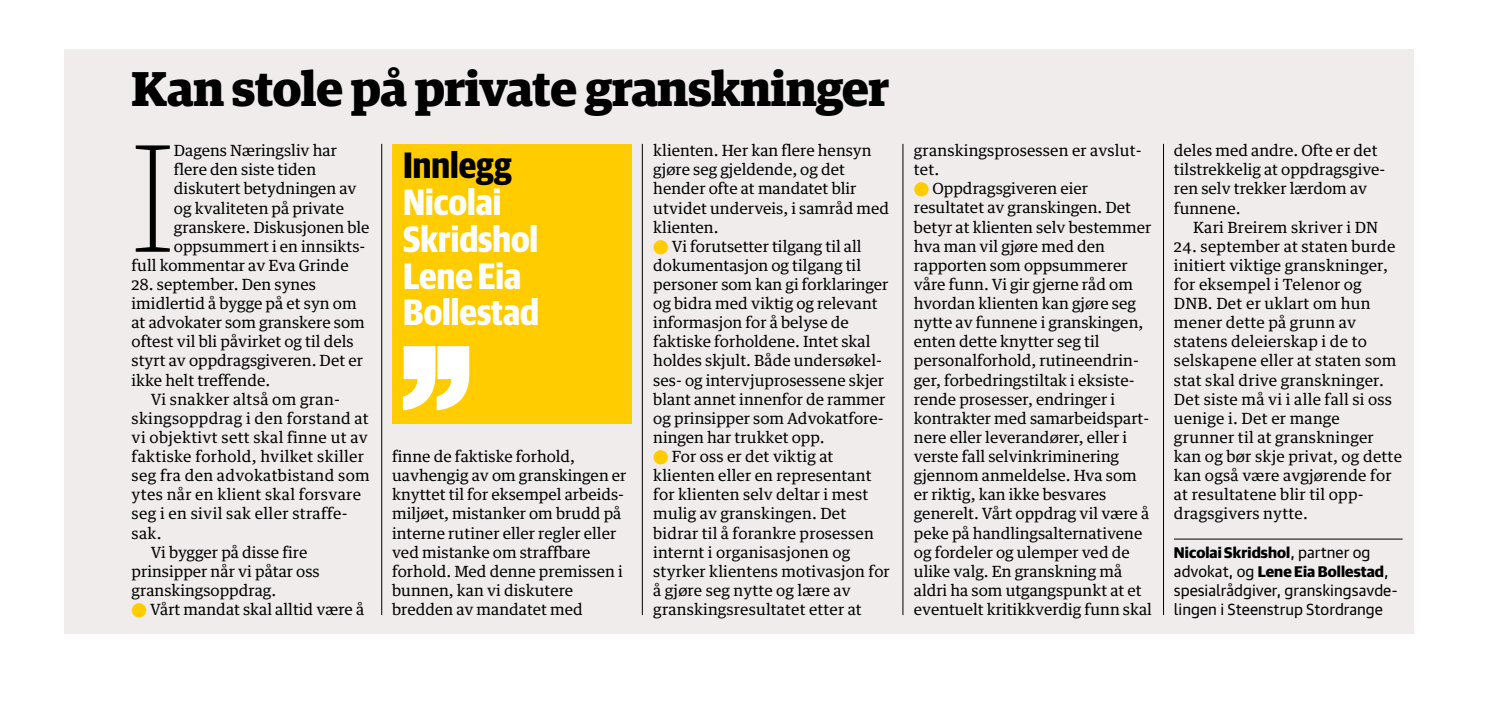
<style>
.page{position:relative;width:1489px;height:709px;background:#fff}
.page>*{position:absolute;margin:0;border:0;box-sizing:border-box;transform-origin:0 0}
.t1{font:100 153.25px "Guardian Egyp";color:#000}
.t2{font:700 49px "Guardian Egyp";letter-spacing:-.01em;color:#000}
.t3{font:700 36.75px/36.8px "Guardian Sans Cond";color:#fff}
.t4{font:700 36.75px "Guardian Sans Cond";color:#000}
.t5{font:15.5px/19px "Guardian Text Egyp";color:#000}
.t6{font:15.5px "Guardian Text Egyp";letter-spacing:.02em;color:#000}
.t7{font:15.5px/19px "Guardian Text Sans";color:#000}
.t8{font:700 15.5px/19px "Guardian Sans";letter-spacing:.005em;color:#000}
.s1{color:#fc0}
.s2{font-family:"Guardian Text Sans";font-weight:400}
</style>
<div class="page">
<div style="left:64px;top:50px;width:1349px;height:584px;background:#f0ecec"></div>
<hr style="left:1173px;top:538px;width:229px;height:1px;background:#000">
<hr style="left:381px;top:144px;width:1px;height:471px;background:#000">
<hr style="left:642px;top:144px;width:1px;height:471px;background:#000">
<hr style="left:902px;top:144px;width:1px;height:471px;background:#000">
<hr style="left:1162px;top:144px;width:1px;height:471px;background:#000">
<div style="left:392px;top:144px;width:240px;height:280px;background:#fc0"></div>
<svg style="left:403px;top:346px;width:66px;height:64px"></svg>
<h2 class="t2" style="left:131px;top:51px;width:759px">Kan stole på private granskninger</h2>
<h1 class="t1" style="left:131px;top:101px;width:44px">I</h1>
<p class="t5" style="left:174px;top:139px;width:165px">Dagens Næringsliv har</p>
<p class="t5" style="left:653px;top:139px;width:237px">klienten. Her kan flere hensyn gjøre seg gjeldende, og det hender ofte at mandatet blir utvidet underveis, i samråd med klienten.</p>
<p class="t5" style="left:653px;top:235px;width:237px"><span class="s1">●</span> Vi forutsetter tilgang til all dokumentasjon og tilgang til personer som kan gi forklaringer og bidra med viktig og relevant informasjon for å belyse de faktiske forholdene. Intet skal holdes skjult. Både undersøkel&shy;ses- og intervjuprosessene skjer blant annet innenfor de rammer og prinsipper som Advokatfore&shy;ningen har trukket opp.</p>
<p class="t5" style="left:653px;top:445px;width:238px"><span class="s1">●</span> For oss er det viktig at klienten eller en representant for klienten selv deltar i mest mulig av granskingen. Det bidrar til å forankre prosessen internt i organisasjonen og styrker klientens motivasjon for å gjøre seg nytte og lære av granskingsresultatet etter at</p>
<h3 class="t4" style="left:403px;top:139px;width:110px">Innlegg</h3>
<h3 class="t3" style="left:403px;top:181px;width:137px">Nicolai<br>Skridshol<br>Lene Eia<br>Bollestad</h3>
<p class="t5" style="left:174px;top:159px;width:144px">flere den siste tiden</p>
<p class="t5" style="left:174px;top:178px;width:184px">diskutert betydningen av</p>
<p class="t5" style="left:174px;top:197px;width:172px">og kvaliteten på private</p>
<p class="t5" style="left:174px;top:216px;width:197px">granskere. Diskusjonen ble</p>
<p class="t5" style="left:174px;top:235px;width:193px">oppsummert i en innsikts-</p>
<p class="t5" style="left:132px;top:254px;width:219px">full kommentar av Eva Grinde</p>
<p class="t5" style="left:132px;top:273px;width:186px">28. september. Den synes</p>
<p class="t5" style="left:132px;top:292px;width:226px">imidlertid å bygge på et syn om</p>
<p class="t5" style="left:132px;top:311px;width:235px">at advokater som granskere som</p>
<p class="t5" style="left:132px;top:331px;width:224px">oftest vil bli påvirket og til dels</p>
<p class="t5" style="left:132px;top:350px;width:233px">styrt av oppdragsgiveren. Det er</p>
<p class="t5" style="left:132px;top:369px;width:140px">ikke helt treffende.</p>
<p class="t6" style="left:151px;top:386px;width:191px">Vi snakker altså om gran-</p>
<p class="t6" style="left:132px;top:405px;width:239px">skingsoppdrag i den forstand at</p>
<p class="t6" style="left:132px;top:424px;width:238px">vi objektivt sett skal finne ut av</p>
<p class="t6" style="left:132px;top:443px;width:234px">faktiske forhold, hvilket skiller</p>
<p class="t6" style="left:132px;top:462px;width:240px">seg fra den advokatbistand som</p>
<p class="t6" style="left:132px;top:482px;width:231px">ytes når en klient skal forsvare</p>
<p class="t6" style="left:132px;top:501px;width:217px">seg i en sivil sak eller straffe-</p>
<p class="t5" style="left:132px;top:522px;width:32px">sak.</p>
<p class="t5" style="left:151px;top:541px;width:158px">Vi bygger på disse fire</p>
<p class="t5" style="left:132px;top:560px;width:190px">prinsipper når vi påtar oss</p>
<p class="t5" style="left:132px;top:579px;width:146px">granskingsoppdrag.</p>
<p class="t5" style="left:132px;top:598px;width:234px"><span class="s1">●</span> Vårt mandat skal alltid være å</p>
<p class="t5" style="left:392px;top:445px;width:236px">finne de faktiske forhold, uavhengig av om granskingen er knyttet til for eksempel arbeids&shy;miljøet, mistanker om brudd på interne rutiner eller regler eller ved mistanke om straffbare forhold. Med denne premissen i bunnen, kan vi diskutere bredden av mandatet med</p>
<p class="t5" style="left:913px;top:139px;width:229px">granskingsprosessen er avslut&shy;tet.</p>
<p class="t5" style="left:913px;top:178px;width:240px"><span class="s1">●</span> Oppdragsgiveren eier resultatet av granskingen. Det betyr at klienten selv bestemmer hva man vil gjøre med den rapporten som oppsummerer våre funn. Vi gir gjerne råd om hvordan klienten kan gjøre seg nytte av funnene i granskingen, enten dette knytter seg til personalforhold, rutineendrin&shy;ger, forbedringstiltak i eksiste&shy;rende prosesser, endringer i kontrakter med samarbeidspart&shy;nere eller leverandører, eller i verste fall selvinkriminering gjennom anmeldelse. Hva som er riktig, kan ikke besvares generelt. Vårt oppdrag vil være å peke på handlingsalternativene og fordeler og ulemper ved de ulike valg. En granskning må aldri ha som utgangspunkt at et eventuelt kritikkverdig funn skal</p>
<p class="t5" style="left:1173px;top:139px;width:213px">deles med andre. Ofte er det tilstrekkelig at oppdragsgive&shy;ren selv trekker lærdom av funnene.</p>
<p class="t5" style="left:1192px;top:216px;width:186px">Kari Breirem skriver i DN</p>
<p class="t5" style="left:1173px;top:235px;width:230px">24. september at staten burde initiert viktige granskninger, for eksempel i Telenor og<br>DNB. Det er uklart om hun mener dette på grunn av statens deleierskap i de to selskapene eller at staten som stat skal drive granskninger.<br>Det siste må vi i alle fall si oss uenige i. Det er mange grunner til at granskninger kan og bør skje privat, og dette kan også være avgjørende for at resultatene blir til opp&shy;dragsgivers nytte.</p>
<p class="t8" style="left:1173px;top:541px;width:216px">Nicolai Skridshol<span class="s2">, partner og advokat, og</span> Lene Eia Bollestad<span class="s2">,</span></p>
<p class="t7" style="left:1173px;top:580px;width:225px">spesialrådgiver, granskingsavde&shy;lingen i Steenstrup Stordrange</p>
</div>
